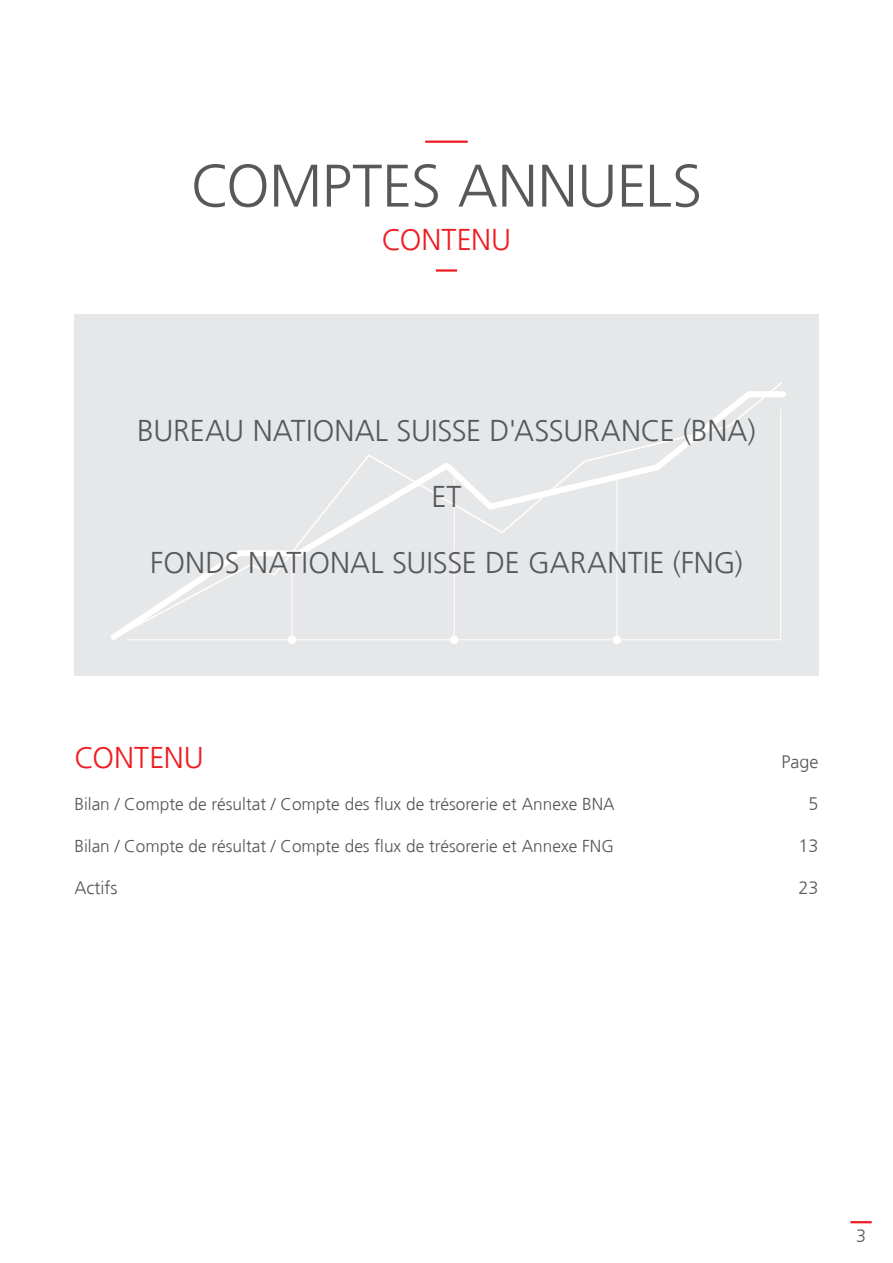
<style>
.page{position:relative;width:893px;height:1263px;background:#fff}
.page>*{position:absolute;margin:0;border:0;box-sizing:border-box;transform-origin:0 0}
.t1{font:300 60px "Frutiger";letter-spacing:-.01em;color:#57585a}
.t2{font:300 30px "Frutiger";color:#57585a}
.t3{font:300 30px "Frutiger";color:#ee1d23}
.t4{font:300 18px "Frutiger";color:#57585a}
.t5{font:300 17.25px "Frutiger";color:#56575a}
</style>
<div class="page">
<hr style="left:850px;top:1221px;width:22px;height:2px;background:#ee1d23">
<hr style="left:425px;top:141px;width:43px;height:2px;background:#ee1d23">
<hr style="left:436px;top:269px;width:21px;height:3px;background:#ee1d23">
<div style="left:74px;top:315px;width:745px;height:361px;background:#e6e7e9"></div>
<div style="left:288px;top:635px;width:8px;height:9px;background:#fff;border-radius:50%"></div>
<div style="left:450px;top:635px;width:8px;height:9px;background:#fff;border-radius:50%"></div>
<div style="left:613px;top:635px;width:8px;height:9px;background:#fff;border-radius:50%"></div>
<svg style="left:111px;top:382px;width:673px;height:258px"></svg>
<hr style="left:292px;top:554px;width:1px;height:86px;background:#fff">
<hr style="left:454px;top:474px;width:1px;height:166px;background:#fff">
<hr style="left:617px;top:477px;width:1px;height:163px;background:#fff">
<h1 class="t1" style="left:191px;top:152px;width:513px">COMPTES ANNUELS</h1>
<h2 class="t3" style="left:382px;top:223px;width:131px">CONTENU</h2>
<h2 class="t2" style="left:137px;top:413px;width:620px">BUREAU NATIONAL SUISSE D'ASSURANCE (BNA)</h2>
<h2 class="t2" style="left:431px;top:479px;width:32px">ET</h2>
<h2 class="t2" style="left:150px;top:545px;width:594px">FONDS NATIONAL SUISSE DE GARANTIE (FNG)</h2>
<h2 class="t3" style="left:74px;top:741px;width:131px">CONTENU</h2>
<p class="t4" style="left:781px;top:751px;width:39px">Page</p>
<p class="t5" style="left:74px;top:794px;width:542px">Bilan / Compte de résultat / Compte des flux de trésorerie et Annexe BNA</p>
<p class="t4" style="left:809px;top:793px;width:12px">5</p>
<p class="t5" style="left:74px;top:836px;width:541px">Bilan / Compte de résultat / Compte des flux de trésorerie et Annexe FNG</p>
<p class="t4" style="left:798px;top:835px;width:22px">13</p>
<p class="t4" style="left:74px;top:877px;width:44px">Actifs</p>
<p class="t4" style="left:799px;top:877px;width:22px">23</p>
<p class="t4" style="left:856px;top:1226px;width:12px">3</p>
</div>
